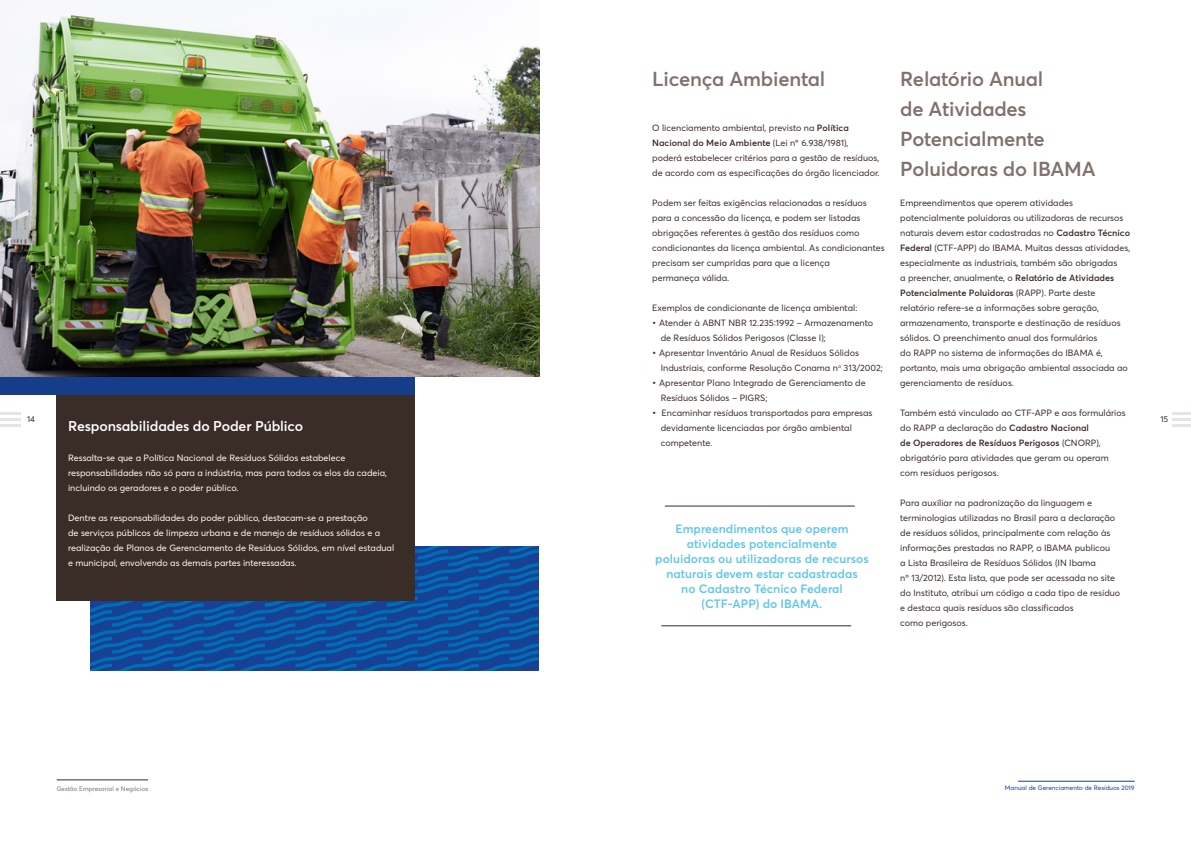
<style>
.page{position:relative;width:1191px;height:842px;background:#fff}
.page>*{position:absolute;margin:0;border:0;box-sizing:border-box;transform-origin:0 0}
.t1{font:600 20px/30px "Averta";letter-spacing:-.01em;color:#7f716c}
.t2{font:600 14px "Averta";letter-spacing:-.01em;color:#fff}
.t3{font:600 12px/15px "Averta";color:#5dc5ea;text-align:center}
.t4{font:9px/15px "Averta";color:#3a2c26}
.t5{font:9px/15px "Averta";color:#fff}
.t6{font:8.5px "Averta";color:#3a2c26}
.t7{font:6.4px "Averta";color:#153d8a}
.t8{font:6.4px "Averta";color:#7f716c}
.s1{font-weight:600}
.s2{font-weight:600;font-size:10px}
</style>
<div class="page">
<svg style="left:1172px;top:413px;width:19px;height:2px"></svg>
<hr style="left:1172px;top:418px;width:19px;height:3px;background:#e8e4e3">
<svg style="left:1172px;top:424px;width:19px;height:2px"></svg>
<hr style="left:1018px;top:781px;width:116px;height:1px;background:#153d8a">
<hr style="left:0;top:413px;width:21px;height:2px;background:#e8e4e3">
<hr style="left:0;top:418px;width:21px;height:3px;background:#e8e4e3">
<hr style="left:0;top:424px;width:21px;height:2px;background:#e8e4e3">
<hr style="left:57px;top:780px;width:91px;height:1px;background:#3a2c26">
<svg style="left:91px;top:546px;width:448px;height:125px;background:#0d52a1"></svg>
<div style="left:57px;top:386px;width:358px;height:215px;background:#3a2c26"></div>
<div style="left:0;top:377px;width:415px;height:18px;background:#153d8a"></div>
<hr style="left:665px;top:506px;width:190px;height:1px;background:#3a2c26">
<hr style="left:661px;top:625px;width:190px;height:1px;background:#3a2c26">
<img style="left:0;top:10px;width:539px;height:367px">
<h1 class="t1" style="left:652px;top:63px;width:174px">Licença Ambiental</h1>
<p class="t4" style="left:652px;top:120px;width:229px">O licenciamento ambiental, previsto na <span class="s1">Política Nacional do Meio Ambiente</span> (Lei nº 6.938/1981), poderá estabelecer critérios para a gestão de resíduos, de acordo com as especificações do órgão licenciador.</p>
<p class="t4" style="left:652px;top:195px;width:234px">Podem ser feitas exigências relacionadas a resíduos para a concessão da licença, e podem ser listadas obrigações referentes à gestão dos resíduos como condicionantes da licença ambiental. As condicionantes precisam ser cumpridas para que a licença<br>permaneça válida.</p>
<p class="t4" style="left:652px;top:300px;width:207px">Exemplos de condicionante de licença ambiental:</p>
<p class="t4" style="left:660px;top:315px;width:214px;text-indent:-9px"><span class="s2">•</span> Atender à ABNT NBR 12.235:1992 - Armazenamento de Resíduos Sólidos Perigosos (Classe I);</p>
<p class="t4" style="left:660px;top:345px;width:223px;text-indent:-9px"><span class="s2">•</span> Apresentar Inventário Anual de Resíduos Sólidos<br>Industriais, conforme Resolução Conama n<sup>o</sup> 313/2002;</p>
<p class="t4" style="left:660px;top:375px;width:206px;text-indent:-9px"><span class="s2">•</span> Apresentar Plano Integrado de Gerenciamento de<br>Resíduos Sólidos – PIGRS;</p>
<p class="t4" style="left:660px;top:405px;width:213px;text-indent:-9px"><span class="s2">•</span> Encaminhar resíduos transportados para empresas devidamente licenciadas por órgão ambiental competente.</p>
<h1 class="t1" style="left:900px;top:63px;width:197px">Relatório Anual<br>de Atividades<br>Potencialmente<br>Poluidoras do IBAMA</h1>
<p class="t4" style="left:900px;top:195px;width:232px">Empreendimentos que operem atividades potencialmente poluidoras ou utilizadoras de recursos naturais devem estar cadastradas no <span class="s1">Cadastro Técnico Federal</span> (CTF-APP) do IBAMA. Muitas dessas atividades, especialmente as industriais, também são obrigadas<br>a preencher, anualmente, o <span class="s1">Relatório de Atividades Potencialmente Poluidoras</span> (RAPP). Parte deste relatório refere-se a informações sobre geração, armazenamento, transporte e destinação de resíduos sólidos. O preenchimento anual dos formulários<br>do RAPP no sistema de informações do IBAMA é, portanto, mais uma obrigação ambiental associada ao gerenciamento de resíduos.</p>
<p class="t4" style="left:900px;top:405px;width:227px">Também está vinculado ao CTF-APP e aos formulários do RAPP a declaração do <span class="s1">Cadastro Nacional<br>de Operadores de Resíduos Perigosos</span> (CNORP), obrigatório para atividades que geram ou operam com resíduos perigosos.</p>
<p class="t4" style="left:900px;top:495px;width:222px">Para auxiliar na padronização da linguagem e terminologias utilizadas no Brasil para a declaração de resíduos sólidos, principalmente com relação às informações prestadas no RAPP, o IBAMA publicou<br>a Lista Brasileira de Resíduos Sólidos (IN Ibama<br>nº 13/2012). Esta lista, que pode ser acessada no site do Instituto, atribui um código a cada tipo de resíduo e destaca quais resíduos são classificados<br>como perigosos.</p>
<p class="t6" style="left:27px;top:414px;width:9px">14</p>
<p class="t6" style="left:1160px;top:413px;width:9px">15</p>
<h2 class="t2" style="left:68px;top:416px;width:237px">Responsabilidades do Poder Público</h2>
<p class="t5" style="left:68px;top:450px;width:320px">Ressalta-se que a Política Nacional de Resíduos Sólidos estabelece responsabilidades não só para a indústria, mas para todos os elos da cadeia, incluindo os geradores e o poder público.</p>
<p class="t5" style="left:68px;top:510px;width:328px">Dentre as responsabilidades do poder público, destacam-se a prestação<br>de serviços públicos de limpeza urbana e de manejo de resíduos sólidos e a realização de Planos de Gerenciamento de Resíduos Sólidos, em nível estadual e municipal, envolvendo as demais partes interessadas.</p>
<h3 class="t3" style="left:655px;top:521px;width:215px">Empreendimentos que operem atividades potencialmente<br>poluidoras ou utilizadoras de recursos naturais devem estar cadastradas<br>no Cadastro Técnico Federal (CTF-APP) do IBAMA.</h3>
<p class="t8" style="left:57px;top:784px;width:93px">Gestão Empresarial e Negócios</p>
<p class="t7" style="left:1005px;top:784px;width:131px">Manual de Gerenciamento de Resíduos 2019</p>
</div>
